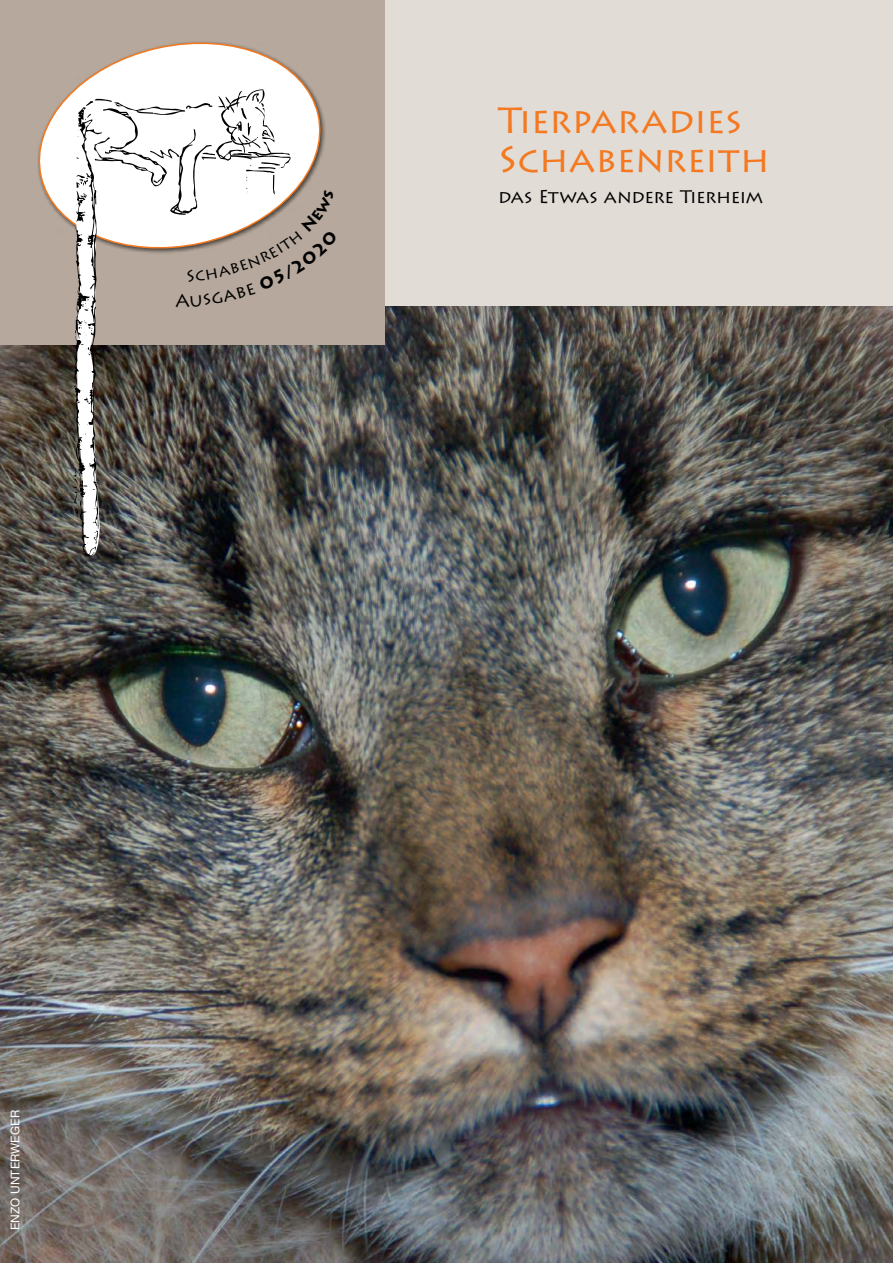
<style>
.page{position:relative;width:893px;height:1263px;background:#fff}
.page>*{position:absolute;margin:0;border:0;box-sizing:border-box;transform-origin:0 0}
.t1{font:36.75px/38.4px "Lithos Pro";letter-spacing:-.005em;color:#f47920}
.t2{font:18.3px "Lithos Pro";letter-spacing:-.025em;color:#000}
.t3{font:12px "Helvetica Neue";letter-spacing:.01em;color:#fff}
</style>
<div class="page">
<div style="left:385px;top:0;width:508px;height:306px;background:#e2dcd7"></div>
<img style="left:1px;top:306px;width:892px;height:957px">
<div style="left:0;top:0;width:385px;height:344px;background:#b6a89c"></div>
<svg style="left:38px;top:42px;width:287px;height:185px"></svg>
<svg style="left:73px;top:89px;width:217px;height:468px"></svg>
<svg style="left:175px;top:189px;width:150px;height:118px"></svg>
<p class="t3" style="left:11px;top:1230px;width:121px;rotate:-90deg">ENZO UNTERWEGER</p>
<p class="t1" style="left:498px;top:101px;width:273px">Tierparadies<br>Schabenreith</p>
<p class="t2" style="left:498px;top:188px;width:267px">das Etwas andere Tierheim</p>
</div>
